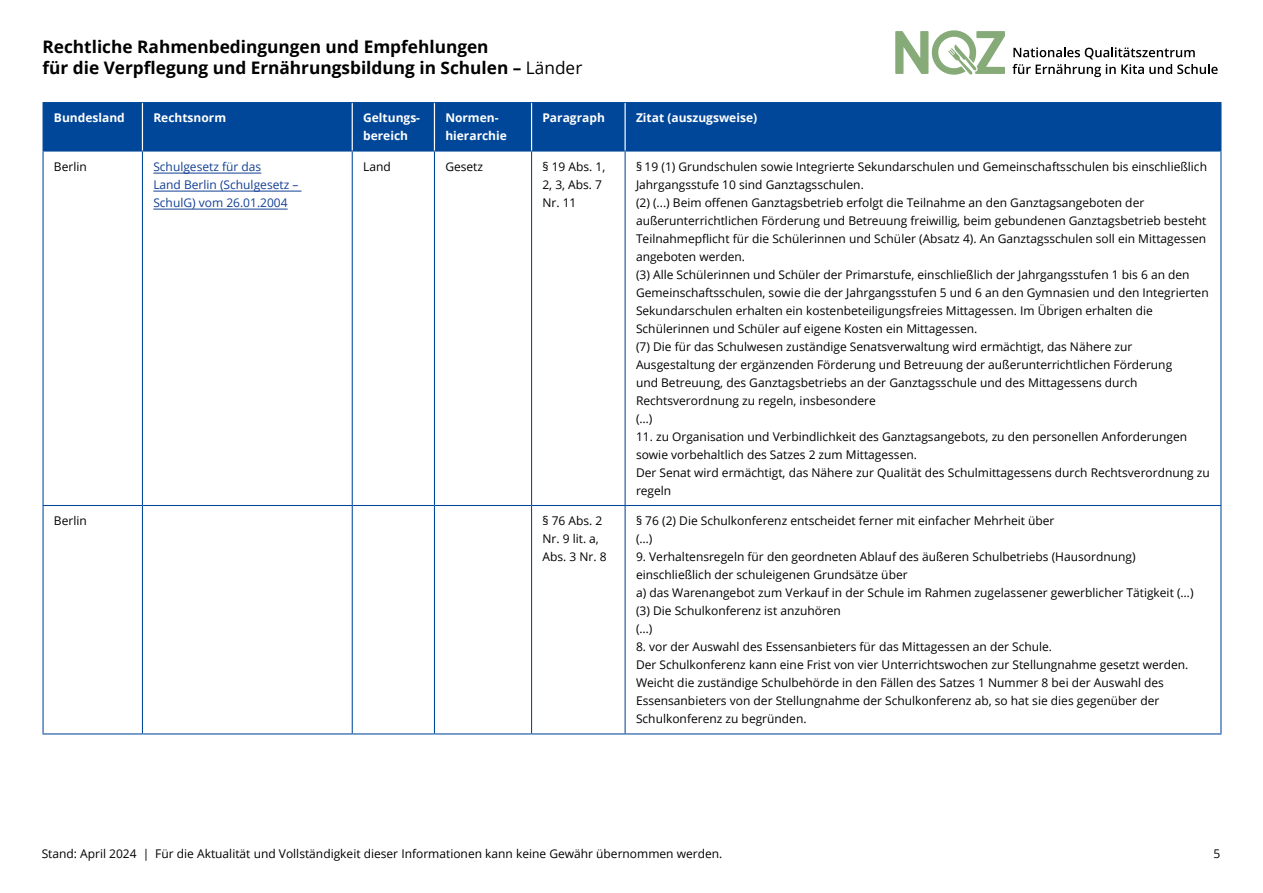
<style>
.page{position:relative;width:1263px;height:893px;background:#fff}
.page>*{position:absolute;margin:0;border:0;box-sizing:border-box;transform-origin:0 0}
.t1{font:700 17.25px/20.7px "Open Sans";color:#000}
.t2{font:12px/18px "Open Sans";color:#000}
.t3{font:700 12px/18px "Open Sans";color:#fff}
.t4{font:12px/18px "Open Sans";color:#134094}
.s1{font-weight:400}
</style>
<div class="page">
<svg style="left:895px;top:30px;width:110px;height:45px"></svg>
<svg style="left:1012px;top:47px;width:205px;height:30px"></svg>
<div style="left:44px;top:103px;width:1176px;height:47px;background:#004799"></div>
<hr style="left:43px;top:152px;width:1px;height:353px;background:#004799">
<hr style="left:142px;top:152px;width:1px;height:353px;background:#004799">
<hr style="left:352px;top:152px;width:1px;height:353px;background:#004799">
<hr style="left:434px;top:152px;width:1px;height:353px;background:#004799">
<hr style="left:531px;top:152px;width:1px;height:353px;background:#004799">
<hr style="left:625px;top:152px;width:1px;height:353px;background:#004799">
<hr style="left:1220px;top:152px;width:1px;height:353px;background:#004799">
<hr style="left:43px;top:505px;width:99px;height:1px;background:#004799">
<hr style="left:43px;top:506px;width:1px;height:227px;background:#004799">
<hr style="left:142px;top:505px;width:210px;height:1px;background:#004799">
<hr style="left:142px;top:506px;width:1px;height:227px;background:#004799">
<hr style="left:352px;top:505px;width:82px;height:1px;background:#004799">
<hr style="left:352px;top:506px;width:1px;height:227px;background:#004799">
<hr style="left:434px;top:505px;width:97px;height:1px;background:#004799">
<hr style="left:434px;top:506px;width:1px;height:227px;background:#004799">
<hr style="left:531px;top:505px;width:94px;height:1px;background:#004799">
<hr style="left:531px;top:506px;width:1px;height:227px;background:#004799">
<hr style="left:625px;top:505px;width:596px;height:1px;background:#004799">
<hr style="left:625px;top:506px;width:1px;height:227px;background:#004799">
<hr style="left:1220px;top:506px;width:1px;height:227px;background:#004799">
<hr style="left:43px;top:733px;width:99px;height:1px;background:#004799">
<hr style="left:142px;top:733px;width:210px;height:1px;background:#004799">
<hr style="left:352px;top:733px;width:82px;height:1px;background:#004799">
<hr style="left:434px;top:733px;width:97px;height:1px;background:#004799">
<hr style="left:531px;top:733px;width:94px;height:1px;background:#004799">
<hr style="left:625px;top:733px;width:596px;height:1px;background:#004799">
<hr style="left:43px;top:102px;width:99px;height:1px;background:#004799">
<hr style="left:43px;top:103px;width:1px;height:47px;background:#004799">
<hr style="left:142px;top:102px;width:210px;height:1px;background:#004799">
<hr style="left:352px;top:102px;width:82px;height:1px;background:#004799">
<hr style="left:434px;top:102px;width:97px;height:1px;background:#004799">
<hr style="left:531px;top:102px;width:94px;height:1px;background:#004799">
<hr style="left:625px;top:102px;width:596px;height:1px;background:#004799">
<hr style="left:1220px;top:103px;width:1px;height:47px;background:#004799">
<hr style="left:43px;top:150px;width:99px;height:2px;background:#004799">
<hr style="left:142px;top:150px;width:210px;height:2px;background:#004799">
<hr style="left:352px;top:150px;width:82px;height:2px;background:#004799">
<hr style="left:434px;top:150px;width:97px;height:2px;background:#004799">
<hr style="left:531px;top:150px;width:94px;height:2px;background:#004799">
<hr style="left:625px;top:150px;width:596px;height:2px;background:#004799">
<hr style="left:142px;top:103px;width:1px;height:47px;background:#fff">
<hr style="left:352px;top:103px;width:1px;height:47px;background:#fff">
<hr style="left:434px;top:103px;width:1px;height:47px;background:#fff">
<hr style="left:531px;top:103px;width:1px;height:47px;background:#fff">
<hr style="left:624px;top:103px;width:2px;height:47px;background:#fff">
<hr style="left:153px;top:173px;width:108px;height:1px;background:#134094">
<hr style="left:153px;top:191px;width:148px;height:1px;background:#134094">
<hr style="left:153px;top:209px;width:135px;height:1px;background:#134094">
<h1 class="t1" style="left:43px;top:36px;width:541px">Rechtliche Rahmenbedingungen und Empfehlungen<br>für die Verpflegung und Ernährungsbildung in Schulen – <span class="s1">Länder</span></h1>
<p class="t3" style="left:54px;top:109px;width:72px">Bundesland</p>
<p class="t3" style="left:153px;top:109px;width:74px">Rechtsnorm</p>
<p class="t3" style="left:363px;top:109px;width:59px">Geltungs&shy;bereich</p>
<p class="t3" style="left:445px;top:109px;width:63px">Normen&shy;hierarchie</p>
<p class="t3" style="left:542px;top:109px;width:64px">Paragraph</p>
<p class="t3" style="left:636px;top:109px;width:123px">Zitat (auszugsweise)</p>
<p class="t2" style="left:54px;top:157px;width:34px">Berlin</p>
<p class="t4" style="left:153px;top:157px;width:147px">Schulgesetz für das<br>Land Berlin (Schulgesetz –<br>SchulG) vom 26.01.2004</p>
<p class="t2" style="left:363px;top:157px;width:29px">Land</p>
<p class="t2" style="left:445px;top:157px;width:39px">Gesetz</p>
<p class="t2" style="left:542px;top:157px;width:64px">§ 19 Abs. 1,<br>2, 3, Abs. 7<br>Nr. 11</p>
<p class="t2" style="left:636px;top:157px;width:574px">§ 19 (1) Grundschulen sowie Integrierte Sekundarschulen und Gemeinschaftsschulen bis einschließlich Jahrgangsstufe 10 sind Ganztagsschulen.<br>(2) (...) Beim offenen Ganztagsbetrieb erfolgt die Teilnahme an den Ganztagsangeboten der außerunterrichtlichen Förderung und Betreuung freiwillig, beim gebundenen Ganztagsbetrieb besteht Teilnahmepflicht für die Schülerinnen und Schüler (Absatz 4). An Ganztagsschulen soll ein Mittagessen angeboten werden.<br>(3) Alle Schülerinnen und Schüler der Primarstufe, einschließlich der Jahrgangsstufen 1 bis 6 an den Gemeinschaftsschulen, sowie die der Jahrgangsstufen 5 und 6 an den Gymnasien und den Integrierten Sekundarschulen erhalten ein kostenbeteiligungsfreies Mittagessen. Im Übrigen erhalten die Schülerinnen und Schüler auf eigene Kosten ein Mittagessen.<br>(7) Die für das Schulwesen zuständige Senatsverwaltung wird ermächtigt, das Nähere zur Ausgestaltung der ergänzenden Förderung und Betreuung der außerunterrichtlichen Förderung<br>und Betreuung, des Ganztagsbetriebs an der Ganztagsschule und des Mittagessens durch Rechtsverordnung zu regeln, insbesondere<br>(…)</p>
<p class="t2" style="left:636px;top:427px;width:575px">11. zu Organisation und Verbindlichkeit des Ganztagsangebots, zu den personellen Anforderungen sowie vorbehaltlich des Satzes 2 zum Mittagessen.<br>Der Senat wird ermächtigt, das Nähere zur Qualität des Schulmittagessens durch Rechtsverordnung zu regeln</p>
<p class="t2" style="left:54px;top:512px;width:34px">Berlin</p>
<p class="t2" style="left:542px;top:512px;width:66px">§ 76 Abs. 2<br>Nr. 9 lit. a,<br>Abs. 3 Nr. 8</p>
<p class="t2" style="left:636px;top:512px;width:420px">§ 76 (2) Die Schulkonferenz entscheidet ferner mit einfacher Mehrheit über (…)</p>
<p class="t2" style="left:636px;top:548px;width:559px">9. Verhaltensregeln für den geordneten Ablauf des äußeren Schulbetriebs (Hausordnung) einschließlich der schuleigenen Grundsätze über<br>a) das Warenangebot zum Verkauf in der Schule im Rahmen zugelassener gewerblicher Tätigkeit (…) (3) Die Schulkonferenz ist anzuhören<br>(…)</p>
<p class="t2" style="left:636px;top:638px;width:554px">8. vor der Auswahl des Essensanbieters für das Mittagessen an der Schule.<br>Der Schulkonferenz kann eine Frist von vier Unterrichtswochen zur Stellungnahme gesetzt werden.<br>Weicht die zuständige Schulbehörde in den Fällen des Satzes 1 Nummer 8 bei der Auswahl des Essensanbieters von der Stellungnahme der Schulkonferenz ab, so hat sie dies gegenüber der Schulkonferenz zu begründen.</p>
<p class="t2" style="left:42px;top:844px;width:682px">Stand: April 2024 | Für die Aktualität und Vollständigkeit dieser Informationen kann keine Gewähr übernommen werden.</p>
<p class="t2" style="left:1213px;top:844px;width:8px">5</p>
</div>
